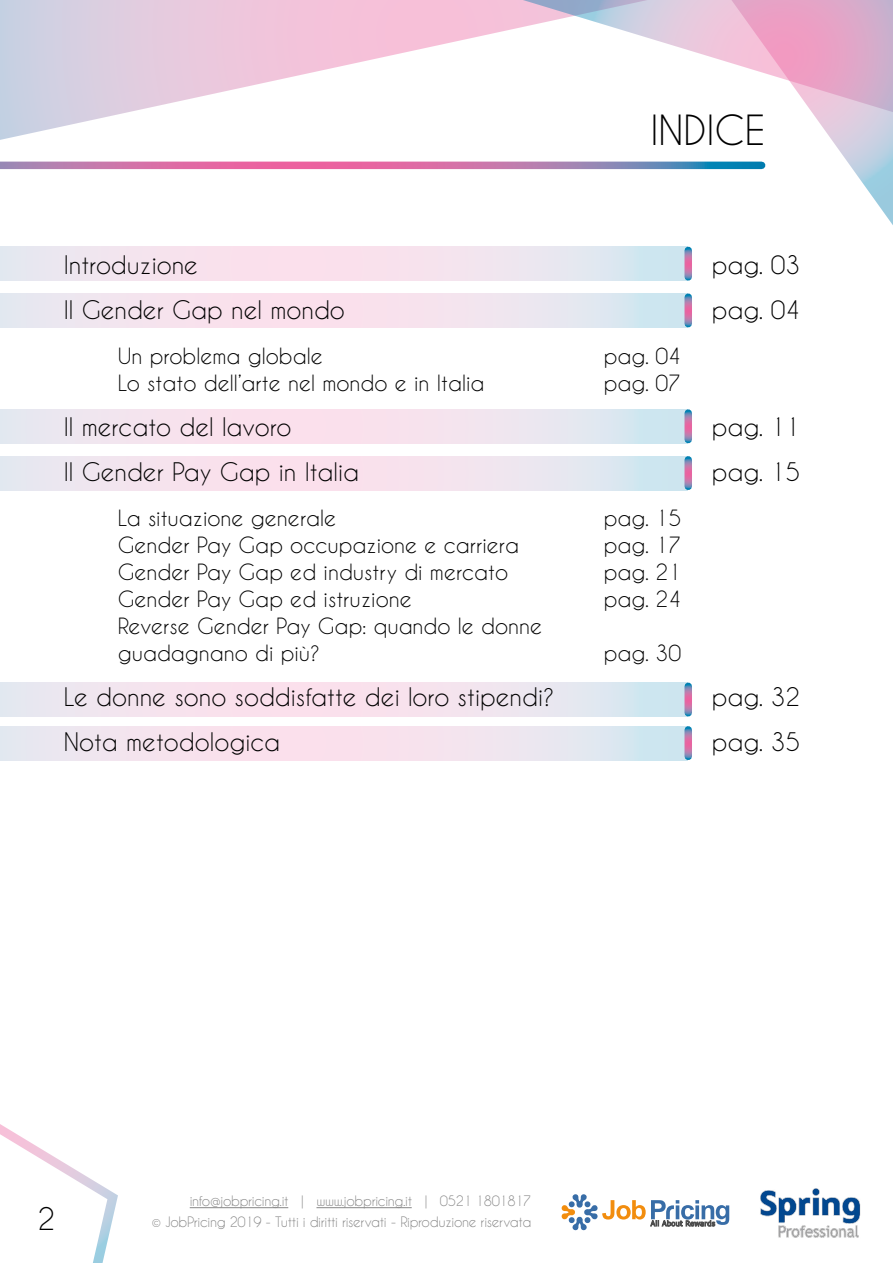
<style>
.page{position:relative;width:893px;height:1263px;background:#fff}
.page>*{position:absolute;margin:0;border:0;box-sizing:border-box;transform-origin:0 0}
.t1{font:39px "Caviar Dreams";color:#000}
.t2{font:29.25px "Caviar Dreams";color:#000}
.t3{font:24px "Caviar Dreams";color:#000}
.t4{font:21px/27px "Caviar Dreams";color:#000}
.t5{font:13.5px/21px "Caviar Dreams";letter-spacing:-.025em;color:#878787;text-align:right}
</style>
<div class="page">
<svg style="left:0;top:1124px;width:118px;height:139px"></svg>
<svg style="left:0;top:0;width:515px;height:140px"></svg>
<svg style="left:678px;top:162px;width:215px;height:63px"></svg>
<svg style="left:515px;top:0;width:378px;height:162px"></svg>
<svg style="left:561px;top:1194px;width:168px;height:36px"></svg>
<hr style="left:190px;top:1207px;width:98px;height:1px;background:#878787">
<hr style="left:316px;top:1207px;width:96px;height:1px;background:#878787">
<img style="left:760px;top:1188px;width:101px;height:50px">
<svg style="left:0;top:409px;width:687px;height:34px"></svg>
<svg style="left:0;top:456px;width:687px;height:34px"></svg>
<svg style="left:0;top:247px;width:687px;height:34px"></svg>
<svg style="left:0;top:293px;width:687px;height:34px"></svg>
<svg style="left:0;top:682px;width:687px;height:34px"></svg>
<svg style="left:0;top:726px;width:687px;height:34px"></svg>
<svg style="left:0;top:162px;width:762px;height:7px"></svg>
<svg style="left:684px;top:413px;width:8px;height:27px"></svg>
<svg style="left:684px;top:460px;width:8px;height:26px"></svg>
<svg style="left:684px;top:250px;width:8px;height:27px"></svg>
<svg style="left:684px;top:297px;width:8px;height:27px"></svg>
<svg style="left:684px;top:686px;width:8px;height:27px"></svg>
<svg style="left:684px;top:730px;width:8px;height:26px"></svg>
<h1 class="t1" style="left:650px;top:107px;width:117px">INDICE</h1>
<p class="t3" style="left:64px;top:250px;width:136px">Introduzione</p>
<p class="t3" style="left:712px;top:250px;width:90px">pag. 03</p>
<p class="t3" style="left:64px;top:295px;width:283px">Il Gender Gap nel mondo</p>
<p class="t3" style="left:712px;top:295px;width:90px">pag. 04</p>
<p class="t4" style="left:118px;top:342px;width:207px">Un problema globale</p>
<p class="t4" style="left:604px;top:342px;width:79px">pag. 04</p>
<p class="t4" style="left:118px;top:369px;width:368px">Lo stato dell’arte nel mondo e in Italia</p>
<p class="t4" style="left:604px;top:369px;width:79px">pag. 07</p>
<p class="t3" style="left:64px;top:412px;width:229px">Il mercato del lavoro</p>
<p class="t3" style="left:712px;top:412px;width:90px">pag. 11</p>
<p class="t3" style="left:64px;top:457px;width:297px">Il Gender Pay Gap in Italia</p>
<p class="t3" style="left:712px;top:457px;width:90px">pag. 15</p>
<p class="t4" style="left:118px;top:504px;width:220px">La situazione generale</p>
<p class="t4" style="left:604px;top:504px;width:79px">pag. 15</p>
<p class="t4" style="left:118px;top:531px;width:403px">Gender Pay Gap occupazione e carriera</p>
<p class="t4" style="left:604px;top:531px;width:79px">pag. 17</p>
<p class="t4" style="left:118px;top:558px;width:392px">Gender Pay Gap ed industry di mercato</p>
<p class="t4" style="left:604px;top:558px;width:79px">pag. 21</p>
<p class="t4" style="left:118px;top:585px;width:296px">Gender Pay Gap ed istruzione</p>
<p class="t4" style="left:604px;top:585px;width:79px">pag. 24</p>
<p class="t4" style="left:118px;top:612px;width:426px">Reverse Gender Pay Gap: quando le donne guadagnano di più?</p>
<p class="t4" style="left:604px;top:639px;width:79px">pag. 30</p>
<p class="t3" style="left:64px;top:682px;width:492px">Le donne sono soddisfatte dei loro stipendi?</p>
<p class="t3" style="left:712px;top:682px;width:90px">pag. 32</p>
<p class="t3" style="left:64px;top:727px;width:218px">Nota metodologica</p>
<p class="t3" style="left:712px;top:727px;width:90px">pag. 35</p>
<h2 class="t2" style="left:38px;top:1201px;width:19px">2</h2>
<p class="t5" style="left:152px;top:1190px;width:381px">info@jobpricing.it | www.jobpricing.it | 0521 1801817<br>© JobPricing 2019 - Tutti i diritti riservati - Riproduzione riservata</p>
</div>
